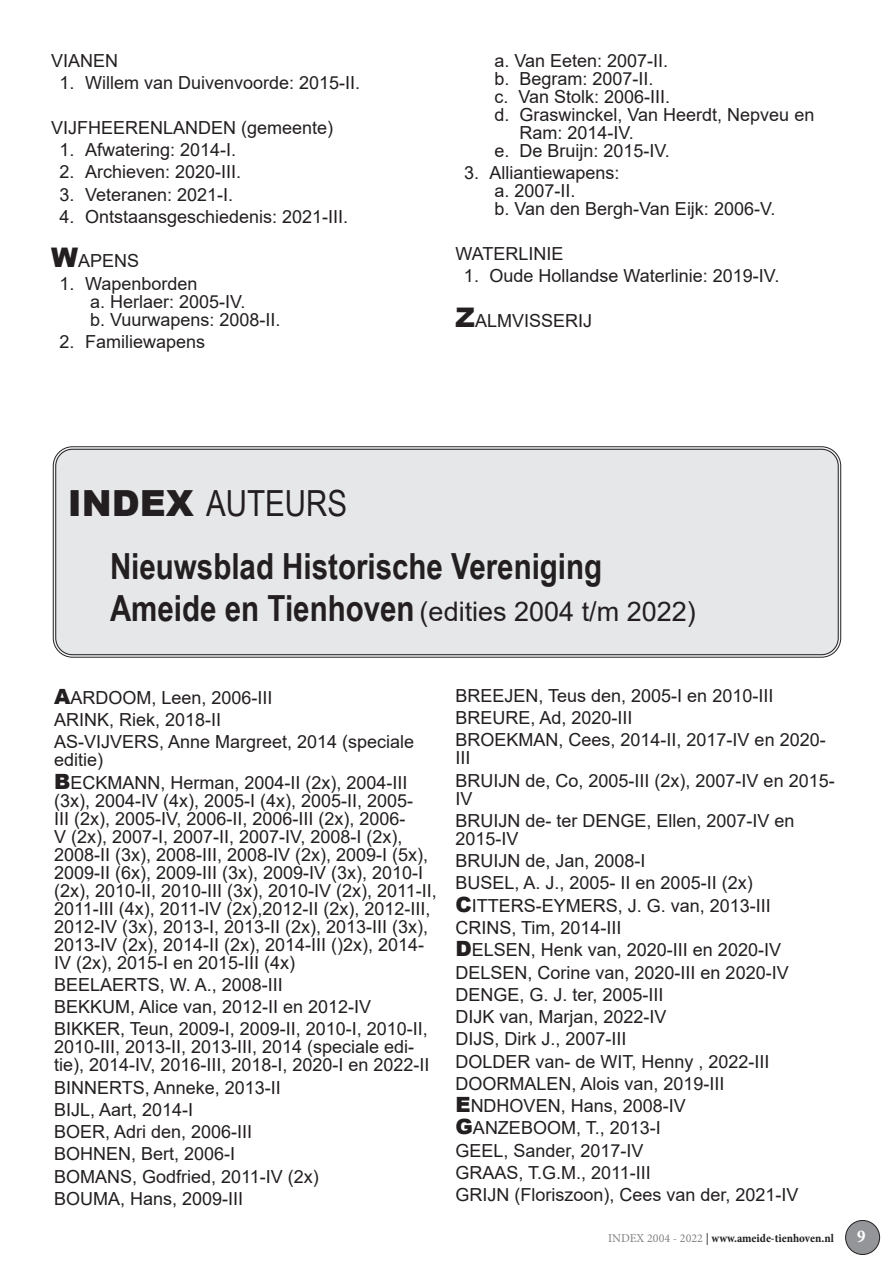
<style>
.page{position:relative;width:893px;height:1263px;background:#fff}
.page>*{position:absolute;margin:0;border:0;box-sizing:border-box;transform-origin:0 0}
.t1{font:700 36px/63px "Arial Narrow";color:#231f20}
.t2{font:27px "Arial";color:#231f20}
.t3{font:18px/22.2px "Arial";color:#231f20}
.t4{font:700 condensed 18px "Minion Pro";color:#fff}
.t5{font:700 condensed 12px "Minion Pro";color:#231f20}
.s1{font-weight:900;font-size:27px}
.s2{font-family:"Arial";font-weight:900}
.s3{font-weight:400}
.s4{font-family:"Arial Narrow";font-weight:700;font-size:36px}
.s5{font-weight:900;font-size:21px}
.s6{font-weight:400;font-stretch:normal;color:#808285}
.s7{font-weight:400;font-stretch:normal}
</style>
<div class="page">
<div style="left:846px;top:1220px;width:34px;height:34px;background:#939598;border-radius:50%"></div>
<div style="left:845px;top:1220px;width:35px;height:35px;border:1px solid #231f20;border-radius:50%"></div>
<div style="left:54px;top:448px;width:785px;height:208px;background:#e6e7e9;border-radius:18px"></div>
<div style="left:53px;top:446px;width:788px;height:211px;border:1px solid #231f20;border-radius:19px"></div>
<div style="left:55px;top:449px;width:783px;height:206px;border:1px solid #231f20;border-radius:17px"></div>
<p class="t3" style="left:51px;top:50px;width:69px">VIANEN</p>
<p class="t3" style="left:60px;top:72px;width:302px">1. Willem van Duivenvoorde: 2015-II.</p>
<p class="t3" style="left:51px;top:116px;width:284px">VIJFHEERENLANDEN (gemeente)</p>
<p class="t3" style="left:59px;top:139px;width:178px">1. Afwatering: 2014-I.</p>
<p class="t3" style="left:59px;top:161px;width:183px">2. Archieven: 2020-III.</p>
<p class="t3" style="left:59px;top:183px;width:175px">3. Veteranen: 2021-I.</p>
<p class="t3" style="left:59px;top:205px;width:290px">4. Ontstaansgeschiedenis: 2021-III.</p>
<p class="t3" style="left:51px;top:250px;width:90px"><span class="s1">W</span>APENS</p>
<p class="t3" style="left:90px;top:274px;width:192px;line-height:18px;text-indent:-31px">1. Wapenborden<br>a. Herlaer: 2005-IV.<br>b. Vuurwapens: 2008-II.</p>
<p class="t3" style="left:60px;top:330px;width:147px">2. Familiewapens</p>
<p class="t3" style="left:494px;top:50px;width:175px">a. Van Eeten: 2007-II.</p>
<p class="t3" style="left:494px;top:68px;width:161px">b. Begram: 2007-II.</p>
<p class="t3" style="left:494px;top:86px;width:177px">c. Van Stolk: 2006-III.</p>
<p class="t3" style="left:494px;top:104px;width:321px">d. Graswinckel, Van Heerdt, Nepveu en</p>
<p class="t3" style="left:519px;top:122px;width:116px">Ram: 2014-IV.</p>
<p class="t3" style="left:494px;top:140px;width:177px">e. De Bruijn: 2015-IV.</p>
<p class="t3" style="left:494px;top:164px;width:282px;line-height:18px;text-indent:-31px">3. Alliantiewapens:<br>a. 2007-II.<br>b. Van den Bergh-Van Eijk: 2006-V.</p>
<p class="t3" style="left:455px;top:242px;width:110px">WATERLINIE</p>
<p class="t3" style="left:464px;top:265px;width:317px">1. Oude Hollandse Waterlinie: 2019-IV.</p>
<p class="t3" style="left:455px;top:309px;width:138px"><span class="s1">Z</span>ALMVISSERIJ</p>
<h1 class="t1" style="left:110px;top:470px;width:494px;text-indent:-42px"><span class="s2">INDEX</span> <span class="s3">AUTEURS<br></span>Nieuwsblad Historische Vereniging</h1>
<h2 class="t2" style="left:110px;top:593px;width:587px"><span class="s4">Ameide en Tienhoven</span> (edities 2004 t/m 2022)</h2>
<p class="t3" style="left:54px;top:686px;width:362px"><span class="s5">A</span>ARDOOM, Leen, 2006-III<br>ARINK, Riek, 2018-II<br>AS-VIJVERS, Anne Margreet, 2014 (speciale</p>
<p class="t3" style="left:54px;top:749px;width:355px">editie)<br><span class="s5">B</span>ECKMANN, Herman, 2004-II (2x), 2004-III</p>
<p class="t3" style="left:54px;top:791px;width:384px;line-height:18px">(3x), 2004-IV (4x), 2005-I (4x), 2005-II, 2005-<br>III (2x), 2005-IV, 2006-II, 2006-III (2x), 2006-<br>V (2x), 2007-I, 2007-II, 2007-IV, 2008-I (2x), 2008-II (3x), 2008-III, 2008-IV (2x), 2009-I (5x), 2009-II (6x), 2009-III (3x), 2009-IV (3x), 2010-I (2x), 2010-II, 2010-III (3x), 2010-IV (2x), 2011-II, 2011-III (4x), 2011-IV (2x),2012-II (2x), 2012-III, 2012-IV (3x), 2013-I, 2013-II (2x), 2013-III (3x), 2013-IV (2x), 2014-II (2x), 2014-III ()2x), 2014- IV (2x), 2015-I en 2015-III (4x)</p>
<p class="t3" style="left:54px;top:973px;width:375px">BEELAERTS, W. A., 2008-III<br>BEKKUM, Alice van, 2012-II en 2012-IV<br>BIKKER, Teun, 2009-I, 2009-II, 2010-I, 2010-II,</p>
<p class="t3" style="left:54px;top:1038px;width:377px;line-height:18px">2010-III, 2013-II, 2013-III, 2014 (speciale edi&shy;tie), 2014-IV, 2016-III, 2018-I, 2020-I en 2022-II</p>
<p class="t3" style="left:54px;top:1076px;width:266px">BINNERTS, Anneke, 2013-II<br>BIJL, Aart, 2014-I<br>BOER, Adri den, 2006-III<br>BOHNEN, Bert, 2006-I<br>BOMANS, Godfried, 2011-IV (2x)<br>BOUMA, Hans, 2009-III</p>
<p class="t3" style="left:455px;top:684px;width:372px">BREEJEN, Teus den, 2005-I en 2010-III<br>BREURE, Ad, 2020-III<br>BROEKMAN, Cees, 2014-II, 2017-IV en 2020-</p>
<p class="t3" style="left:455px;top:747px;width:381px">III<br>BRUIJN de, Co, 2005-III (2x), 2007-IV en 2015-</p>
<p class="t3" style="left:455px;top:787px;width:341px">IV<br>BRUIJN de- ter DENGE, Ellen, 2007-IV en</p>
<p class="t3" style="left:455px;top:827px;width:345px">2015-IV<br>BRUIJN de, Jan, 2008-I<br>BUSEL, A. J., 2005- II en 2005-II (2x)<br><span class="s5">C</span>ITTERS-EYMERS, J. G. van, 2013-III<br>CRINS, Tim, 2014-III<br><span class="s5">D</span>ELSEN, Henk van, 2020-III en 2020-IV<br>DELSEN, Corine van, 2020-III en 2020-IV<br>DENGE, G. J. ter, 2005-III<br>DIJK van, Marjan, 2022-IV<br>DIJS, Dirk J., 2007-III<br>DOLDER van- de WIT, Henny , 2022-III<br>DOORMALEN, Alois van, 2019-III<br><span class="s5">E</span>NDHOVEN, Hans, 2008-IV<br><span class="s5">G</span>ANZEBOOM, T., 2013-I<br>GEEL, Sander, 2017-IV<br>GRAAS, T.G.M., 2011-III<br>GRIJN (Floriszoon), Cees van der, 2021-IV</p>
<p class="t5" style="left:608px;top:1230px;width:227px"><span class="s6">INDEX 2004 - 2022</span> <span class="s7">|</span> www.ameide-tienhoven.nl</p>
<p class="t4" style="left:857px;top:1224px;width:10px">9</p>
</div>
